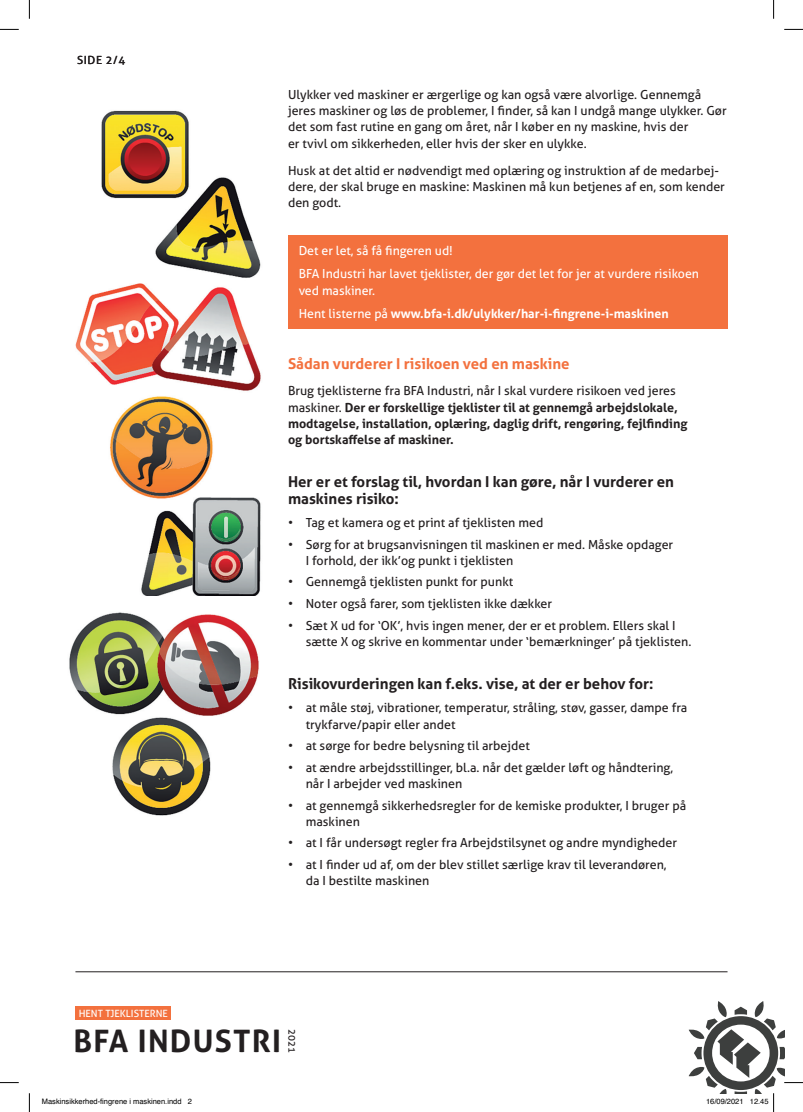
<style>
.page{position:relative;width:803px;height:1112px;background:#fff}
.page>*{position:absolute;margin:0;border:0;box-sizing:border-box;transform-origin:0 0}
.t1{font:700 30.88px "Aller";letter-spacing:.04em;color:#231f20}
.t2{font:700 15px/16.2px "Aller";color:#231f20}
.t3{font:700 15px "Aller";color:#f3713e}
.t4{font:12.5px/16.2px "Aller";color:#231f20}
.t5{font:700 12.5px/16.2px "Aller";color:#231f20}
.t6{font:12.5px/23.4px "Aller";color:#fff}
.t7{font:700 12.5px/23.4px "Aller";color:#fff}
.t8{font:11.25px "Aller";color:#231f20}
.t9{font:10.25px "Aller";color:#231f20}
.t10{font:10px "Aller";color:#fff}
.t11{font:7.5px "Helvetica";color:#000}
.s1{font-weight:400}
</style>
<div class="page">
<div style="left:75px;top:1006px;width:96px;height:13px;background:#f3713e"></div>
<img style="left:69px;top:110px;width:192px;height:706px">
<div style="left:288px;top:235px;width:439px;height:93px;background:#f3713e"></div>
<hr style="left:75px;top:971px;width:652px;height:1px;background:#231f20">
<svg style="left:0;top:29px;width:19px;height:1px"></svg>
<svg style="left:784px;top:29px;width:19px;height:1px"></svg>
<svg style="left:0;top:1082px;width:19px;height:1px"></svg>
<svg style="left:29px;top:0;width:1px;height:19px"></svg>
<svg style="left:29px;top:1093px;width:1px;height:18px"></svg>
<svg style="left:773px;top:0;width:1px;height:19px"></svg>
<svg style="left:689px;top:1001px;width:114px;height:110px"></svg>
<p class="t8" style="left:77px;top:53px;width:49px">SIDE 2/4</p>
<p class="t4" style="left:288px;top:86px;width:440px">Ulykker ved maskiner er ærgerlige og kan også være alvorlige. Gennemgå jeres maskiner og løs de problemer, I finder, så kan I undgå mange ulykker. Gør det som fast rutine en gang om året, når I køber en ny maskine, hvis der<br>er tvivl om sikkerheden, eller hvis der sker en ulykke.</p>
<p class="t4" style="left:288px;top:162px;width:438px">Husk at det altid er nødvendigt med oplæring og instruktion af de medarbej&shy;dere, der skal bruge en maskine: Maskinen må kun betjenes af en, som kender den godt.</p>
<p class="t6" style="left:299px;top:239px;width:402px">Det er let, så få fingeren ud!<br>BFA Industri har lavet tjeklister, der gør det let for jer at vurdere risikoen</p>
<p class="t7" style="left:299px;top:278px;width:371px"><span class="s1">ved maskiner.<br>Hent listerne på</span> www.bfa-i.dk/ulykker/har-i-fingrene-i-maskinen</p>
<p class="t3" style="left:288px;top:354px;width:283px">Sådan vurderer I risikoen ved en maskine</p>
<p class="t5" style="left:288px;top:382px;width:401px"><span class="s1">Brug tjeklisterne fra BFA Industri, når I skal vurdere risikoen ved jeres maskiner.</span> Der er forskellige tjeklister til at gennemgå arbejdslokale, modtagelse, installation, oplæring, daglig drift, rengøring, fejlfinding og bortskaffelse af maskiner.</p>
<p class="t2" style="left:288px;top:473px;width:387px">Her er et forslag til, hvordan I kan gøre, når I vurderer en maskines risiko:</p>
<p class="t4" style="left:288px;top:514px;width:257px">• Tag et kamera og et print af tjeklisten med</p>
<p class="t4" style="left:306px;top:536px;width:369px;text-indent:-18px">• Sørg for at brugsanvisningen til maskinen er med. Måske opdager<br>I forhold, der ikk’og punkt i tjeklisten</p>
<p class="t4" style="left:288px;top:573px;width:227px">• Gennemgå tjeklisten punkt for punkt</p>
<p class="t4" style="left:288px;top:595px;width:266px">• Noter også farer, som tjeklisten ikke dækker</p>
<p class="t4" style="left:306px;top:616px;width:387px;text-indent:-18px">• Sæt X ud for ‘OK’, hvis ingen mener, der er et problem. Ellers skal I sætte X og skrive en kommentar under ‘bemærkninger’ på tjeklisten.</p>
<p class="t2" style="left:288px;top:675px;width:367px">Risikovurderingen kan f.eks. vise, at der er behov for:</p>
<p class="t4" style="left:306px;top:699px;width:383px;text-indent:-18px">• at måle støj, vibrationer, temperatur, stråling, støv, gasser, dampe fra trykfarve/papir eller andet</p>
<p class="t4" style="left:288px;top:737px;width:243px">• at sørge for bedre belysning til arbejdet</p>
<p class="t4" style="left:306px;top:759px;width:369px;text-indent:-18px">• at ændre arbejdsstillinger, bl.a. når det gælder løft og håndtering, når I arbejder ved maskinen</p>
<p class="t4" style="left:306px;top:796px;width:382px;text-indent:-18px">• at gennemgå sikkerhedsregler for de kemiske produkter, I bruger på maskinen</p>
<p class="t4" style="left:288px;top:834px;width:391px">• at I får undersøgt regler fra Arbejdstilsynet og andre myndigheder</p>
<p class="t4" style="left:306px;top:856px;width:362px;text-indent:-18px">• at I finder ud af, om der blev stillet særlige krav til leverandøren, da I bestilte maskinen</p>
<p class="t10" style="left:79px;top:1007px;width:91px">HENT TJEKLISTERNE</p>
<h1 class="t1" style="left:73px;top:1021px;width:209px">BFA INDUSTRI</h1>
<p class="t9" style="left:298px;top:1029px;width:25px;rotate:90deg">2021</p>
<p class="t11" style="left:42px;top:1095px;width:152px">Maskinsikkerhed-fingrene i maskinen.indd 2</p>
<p class="t11" style="left:706px;top:1095px;width:64px">16/09/2021 12.45</p>
</div>
